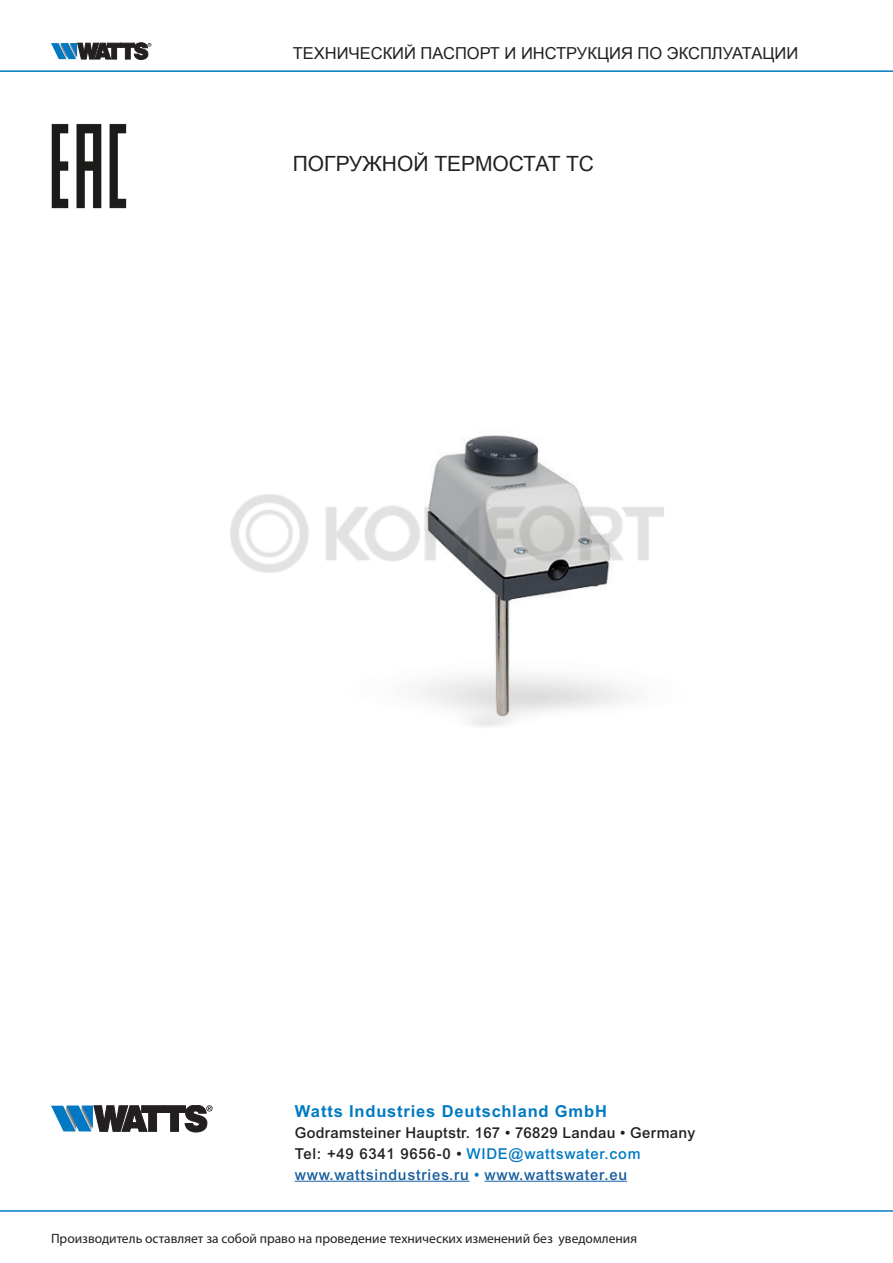
<style>
.page{position:relative;width:893px;height:1263px;background:#fff}
.page>*{position:absolute;margin:0;border:0;box-sizing:border-box;transform-origin:0 0}
.Titel{font:21px "Arial";color:#231f20}
.t1{font:16.5px "Arial";color:#231f20}
.t2{font:700 16.5px "Arial MT Pro";letter-spacing:.05em;color:#007ac2}
.t3{font:500 15px "Arial MT Pro";letter-spacing:.02em;color:#231f20}
.t4{font:500 15px "Arial MT Pro";letter-spacing:.05em;color:#175d9e}
.t5{font:500 15px "Arial MT Pro";letter-spacing:.05em;color:#007ac2}
.t6{font:13.5px "Myriad Pro";color:#231f20}
.s1{color:#231f20}
.s2{color:#007ac2}
</style>
<div class="page">
<hr style="left:0;top:70px;width:893px;height:2px;background:#007ac2">
<hr style="left:0;top:1210px;width:893px;height:2px;background:#007ac2">
<svg style="left:51px;top:43px;width:100px;height:17px"></svg>
<img style="left:52px;top:123px;width:75px;height:85px">
<svg style="left:51px;top:1105px;width:162px;height:27px"></svg>
<hr style="left:295px;top:1181px;width:175px;height:1px;background:#175d9e">
<hr style="left:484px;top:1181px;width:143px;height:1px;background:#175d9e">
<img style="left:419px;top:435px;width:211px;height:292px">
<img style="left:230px;top:485px;width:434px;height:98px">
<p class="t1" style="left:293px;top:42px;width:507px">ТЕХНИЧЕСКИЙ ПАСПОРТ И ИНСТРУКЦИЯ ПО ЭКСПЛУАТАЦИИ</p>
<p class="Titel" style="left:293px;top:150px;width:303px">ПОГРУЖНОЙ ТЕРМОСТАТ TC</p>
<p class="t2" style="left:295px;top:1101px;width:314px">Watts Industries Deutschland GmbH</p>
<p class="t3" style="left:295px;top:1123px;width:402px">Godramsteiner Hauptstr. 167 • 76829 Landau • Germany</p>
<p class="t5" style="left:295px;top:1144px;width:347px"><span class="s1">Tel: +49 6341 9656-0 •</span> WIDE@wattswater.com</p>
<p class="t4" style="left:295px;top:1165px;width:334px">www.wattsindustries.ru <span class="s2">•</span> www.wattswater.eu</p>
<p class="t6" style="left:51px;top:1230px;width:587px">Производитель оставляет за собой право на проведение технических изменений без уведомления</p>
</div>
